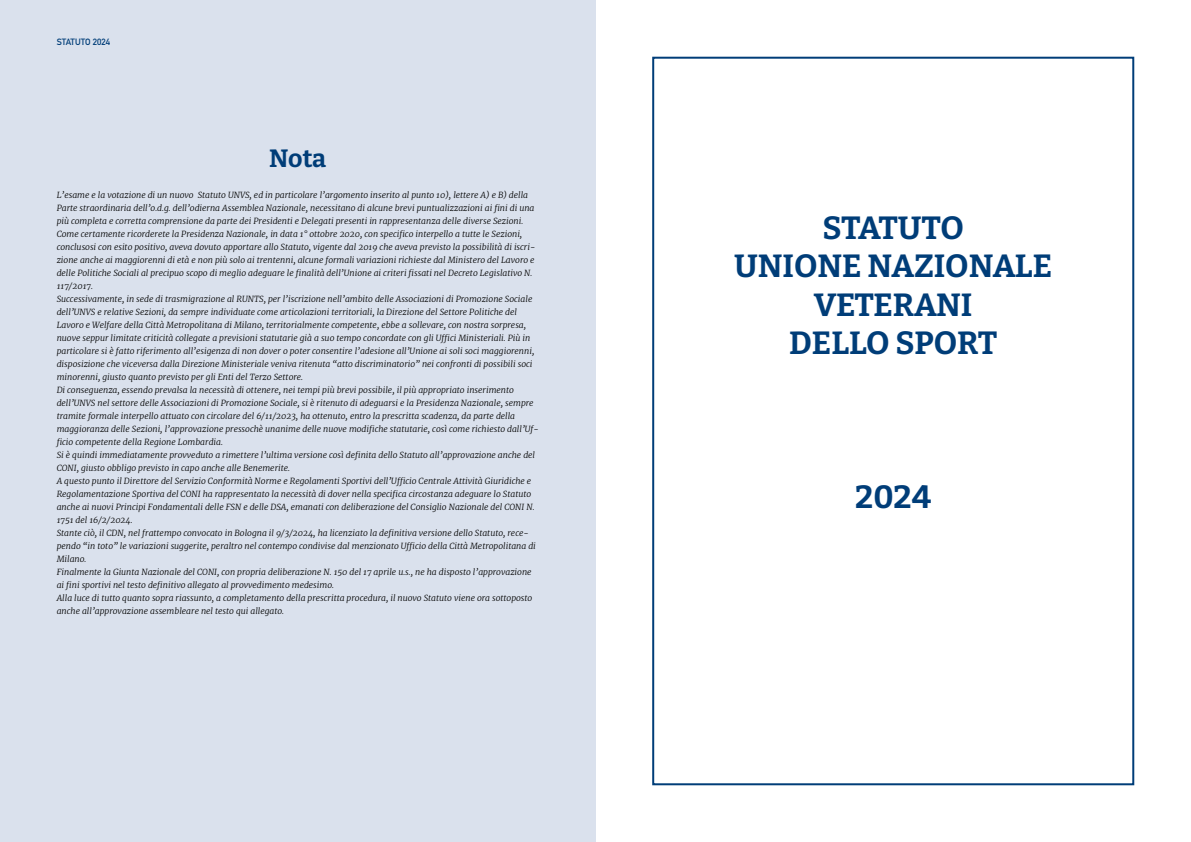
<style>
.page{position:relative;width:1191px;height:842px;background:#fff}
.page>*{position:absolute;margin:0;border:0;box-sizing:border-box;transform-origin:0 0}
.t1{font:700 32px/38.4px "Bitter";letter-spacing:-.005em;color:#003d78;text-align:center}
.t2{font:700 25px "Bitter";color:#003d78}
.t3{font:9px "DIN Mittelschrift Std";color:#003d78}
.t4{font:italic 300 8.5px/13px "Merriweather";color:#000}
</style>
<div class="page">
<div style="left:0;top:0;width:595px;height:842px;background:#dae1ed"></div>
<div style="left:652px;top:57px;width:482px;height:728px;border:2px solid #003d78"></div>
<p class="t3" style="left:57px;top:37px;width:70px">ASSEMBLEA 2024</p>
<p class="t3" style="left:57px;top:37px;width:55px">STATUTO 2024</p>
<h2 class="t2" style="left:269px;top:142px;width:59px">Nota</h2>
<p class="t4" style="left:57px;top:188px;width:483px">L’esame e la votazione di un nuovo Statuto UNVS, ed in particolare l’argomento inserito al punto 10), lettere A) e B) della Parte straordinaria dell’o.d.g. dell’odierna Assemblea Nazionale, necessitano di alcune brevi puntualizzazioni ai fini di una più completa e corretta comprensione da parte dei Presidenti e Delegati presenti in rappresentanza delle diverse Sezioni.<br>Come certamente ricorderete la Presidenza Nazionale, in data 1° ottobre 2020, con specifico interpello a tutte le Sezioni, conclusosi con esito positivo, aveva dovuto apportare allo Statuto, vigente dal 2019 che aveva previsto la possibilità di iscri&shy;zione anche ai maggiorenni di età e non più solo ai trentenni, alcune formali variazioni richieste dal Ministero del Lavoro e delle Politiche Sociali al precipuo scopo di meglio adeguare le finalità dell’Unione ai criteri fissati nel Decreto Legislativo N.<br>117/2017.<br>Successivamente, in sede di trasmigrazione al RUNTS, per l’iscrizione nell’ambito delle Associazioni di Promozione Sociale dell’UNVS e relative Sezioni, da sempre individuate come articolazioni territoriali, la Direzione del Settore Politiche del Lavoro e Welfare della Città Metropolitana di Milano, territorialmente competente, ebbe a sollevare, con nostra sorpresa, nuove seppur limitate criticità collegate a previsioni statutarie già a suo tempo concordate con gli Uffici Ministeriali. Più in particolare si è fatto riferimento all’esigenza di non dover o poter consentire l’adesione all’Unione ai soli soci maggiorenni, disposizione che viceversa dalla Direzione Ministeriale veniva ritenuta “atto discriminatorio” nei confronti di possibili soci minorenni, giusto quanto previsto per gli Enti del Terzo Settore.<br>Di conseguenza, essendo prevalsa la necessità di ottenere, nei tempi più brevi possibile, il più appropriato inserimento dell’UNVS nel settore delle Associazioni di Promozione Sociale, si è ritenuto di adeguarsi e la Presidenza Nazionale, sempre tramite formale interpello attuato con circolare del 6/11/2023, ha ottenuto, entro la prescritta scadenza, da parte della maggioranza delle Sezioni, l’approvazione pressochè unanime delle nuove modifiche statutarie, così come richiesto dall’Uf&shy;ficio competente della Regione Lombardia.<br>Si è quindi immediatamente provveduto a rimettere l’ultima versione così definita dello Statuto all’approvazione anche del CONI, giusto obbligo previsto in capo anche alle Benemerite.<br>A questo punto il Direttore del Servizio Conformità Norme e Regolamenti Sportivi dell’Ufficio Centrale Attività Giuridiche e Regolamentazione Sportiva del CONI ha rappresentato la necessità di dover nella specifica circostanza adeguare lo Statuto anche ai nuovi Principi Fondamentali delle FSN e delle DSA, emanati con deliberazione del Consiglio Nazionale del CONI N.<br>1751 del 16/2/2024.<br>Stante ciò, il CDN, nel frattempo convocato in Bologna il 9/3/2024, ha licenziato la definitiva versione dello Statuto, rece&shy;pendo “in toto” le variazioni suggerite, peraltro nel contempo condivise dal menzionato Ufficio della Città Metropolitana di Milano.<br>Finalmente la Giunta Nazionale del CONI, con propria deliberazione N. 150 del 17 aprile u.s., ne ha disposto l’approvazione ai fini sportivi nel testo definitivo allegato al provvedimento medesimo.<br>Alla luce di tutto quanto sopra riassunto, a completamento della prescritta procedura, il nuovo Statuto viene ora sottoposto anche all’approvazione assembleare nel testo qui allegato.</p>
<h1 class="t1" style="left:734px;top:208px;width:320px">STATUTO<br>UNIONE NAZIONALE<br>VETERANI<br>DELLO SPORT</h1>
<h1 class="t1" style="left:855px;top:476px;width:77px">2024</h1>
</div>
